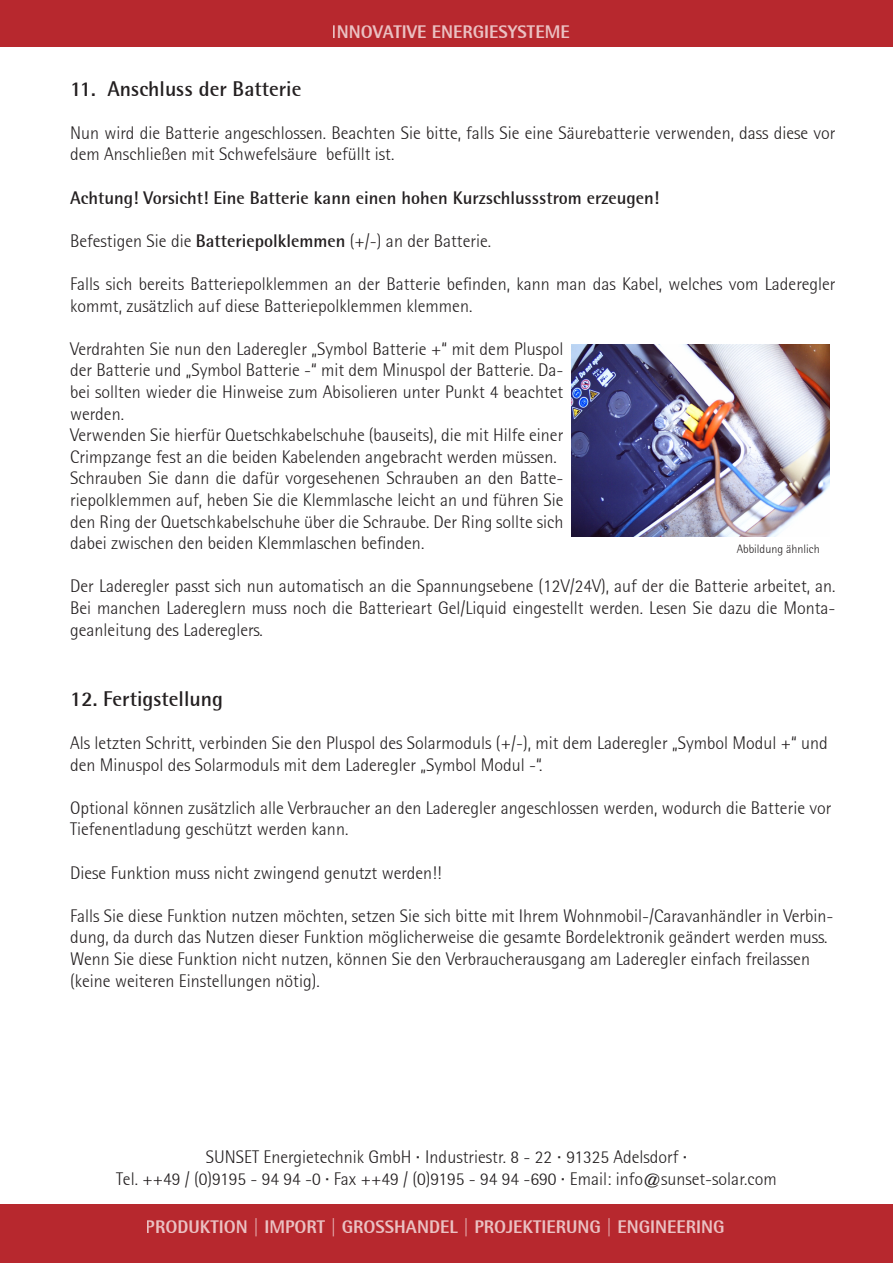
<style>
.page{position:relative;width:893px;height:1263px;background:#fff}
.page>*{position:absolute;margin:0;border:0;box-sizing:border-box;transform-origin:0 0}
.t1{font:700 21px "Rotis Semi Sans";color:#231f20}
.t2{font:300 18px/21.6px "Rotis Semisans";color:#231f20}
.t3{font:800 18px "Rotis Semi Sans";color:#fff}
.t4{font:700 18px "Rotis Semi Sans";color:#231f20}
.t5{font:300 12px "Rotis Semisans";color:#231f20}
.s1{font-family:"Rotis Semi Sans";font-weight:700}
</style>
<div class="page">
<div style="left:0;top:0;width:893px;height:47px;background:#b7282e"></div>
<div style="left:0;top:1205px;width:893px;height:58px;background:#b7282e"></div>
<img style="left:572px;top:345px;width:257px;height:191px">
<p class="t3" style="left:332px;top:21px;width:239px">INNOVATIVE ENERGIESYSTEME</p>
<p class="t1" style="left:70px;top:75px;width:233px">11. Anschluss der Batterie</p>
<p class="t2" style="left:70px;top:122px;width:767px">Nun wird die Batterie angeschlossen. Beachten Sie bitte, falls Sie eine Säurebatterie verwenden, dass diese vor dem Anschließen mit Schwefelsäure befüllt ist.</p>
<p class="t4" style="left:70px;top:186px;width:590px">Achtung! Vorsicht! Eine Batterie kann einen hohen Kurzschlussstrom erzeugen!</p>
<p class="t2" style="left:70px;top:230px;width:423px">Befestigen Sie die <span class="s1">Batteriepolklemmen</span> (+/-) an der Batterie.</p>
<p class="t2" style="left:70px;top:273px;width:767px">Falls sich bereits Batteriepolklemmen an der Batterie befinden, kann man das Kabel, welches vom Laderegler kommt, zusätzlich auf diese Batteriepolklemmen klemmen.</p>
<p class="t2" style="left:70px;top:338px;width:495px;text-align:justify">Verdrahten Sie nun den Laderegler „Symbol Batterie +“ mit dem Pluspol der Batterie und „Symbol Batterie -“ mit dem Minuspol der Batterie. Da&shy;bei sollten wieder die Hinweise zum Abisolieren unter Punkt 4 beachtet werden.</p>
<p class="t2" style="left:70px;top:424px;width:495px">Verwenden Sie hierfür Quetschkabelschuhe (bauseits), die mit Hilfe einer<br>Crimpzange fest an die beiden Kabelenden angebracht werden müssen.</p>
<p class="t2" style="left:70px;top:467px;width:495px;text-align:justify">Schrauben Sie dann die dafür vorgesehenen Schrauben an den Batte&shy;riepolklemmen auf, heben Sie die Klemmlasche leicht an und führen Sie den Ring der Quetschkabelschuhe über die Schraube. Der Ring sollte sich dabei zwischen den beiden Klemmlaschen befinden.</p>
<p class="t2" style="left:70px;top:575px;width:767px;text-align:justify">Der Laderegler passt sich nun automatisch an die Spannungsebene (12V/24V), auf der die Batterie arbeitet, an.<br>Bei manchen Ladereglern muss noch die Batterieart Gel/Liquid eingestellt werden. Lesen Sie dazu die Monta&shy;geanleitung des Ladereglers.</p>
<p class="t5" style="left:737px;top:542px;width:84px">Abbildung ähnlich</p>
<p class="t1" style="left:70px;top:686px;width:154px">12. Fertigstellung</p>
<p class="t2" style="left:70px;top:732px;width:759px">Als letzten Schritt, verbinden Sie den Pluspol des Solarmoduls (+/-), mit dem Laderegler „Symbol Modul +“ und den Minuspol des Solarmoduls mit dem Laderegler „Symbol Modul -“.</p>
<p class="t2" style="left:70px;top:797px;width:763px">Optional können zusätzlich alle Verbraucher an den Laderegler angeschlossen werden, wodurch die Batterie vor<br>Tiefenentladung geschützt werden kann.</p>
<p class="t2" style="left:70px;top:862px;width:373px">Diese Funktion muss nicht zwingend genutzt werden!!</p>
<p class="t2" style="left:70px;top:905px;width:765px">Falls Sie diese Funktion nutzen möchten, setzen Sie sich bitte mit Ihrem Wohnmobil-/Caravanhändler in Verbin&shy;dung, da durch das Nutzen dieser Funktion möglicherweise die gesamte Bordelektronik geändert werden muss.</p>
<p class="t2" style="left:70px;top:948px;width:741px">Wenn Sie diese Funktion nicht nutzen, können Sie den Verbraucherausgang am Laderegler einfach freilassen (keine weiteren Einstellungen nötig).</p>
<p class="t2" style="left:206px;top:1146px;width:483px">SUNSET Energietechnik GmbH <span class="s1">·</span> Industriestr. 8 - 22 <span class="s1">·</span> 91325 Adelsdorf <span class="s1">·</span></p>
<p class="t2" style="left:116px;top:1168px;width:662px">Tel. ++49 / (0)9195 - 94 94 -0 <span class="s1">·</span> Fax ++49 / (0)9195 - 94 94 -690 <span class="s1">·</span> Email: info@sunset-solar.com</p>
<p class="t3" style="left:146px;top:1215px;width:580px">PRODUKTION | IMPORT | GROSSHANDEL | PROJEKTIERUNG | ENGINEERING</p>
</div>
